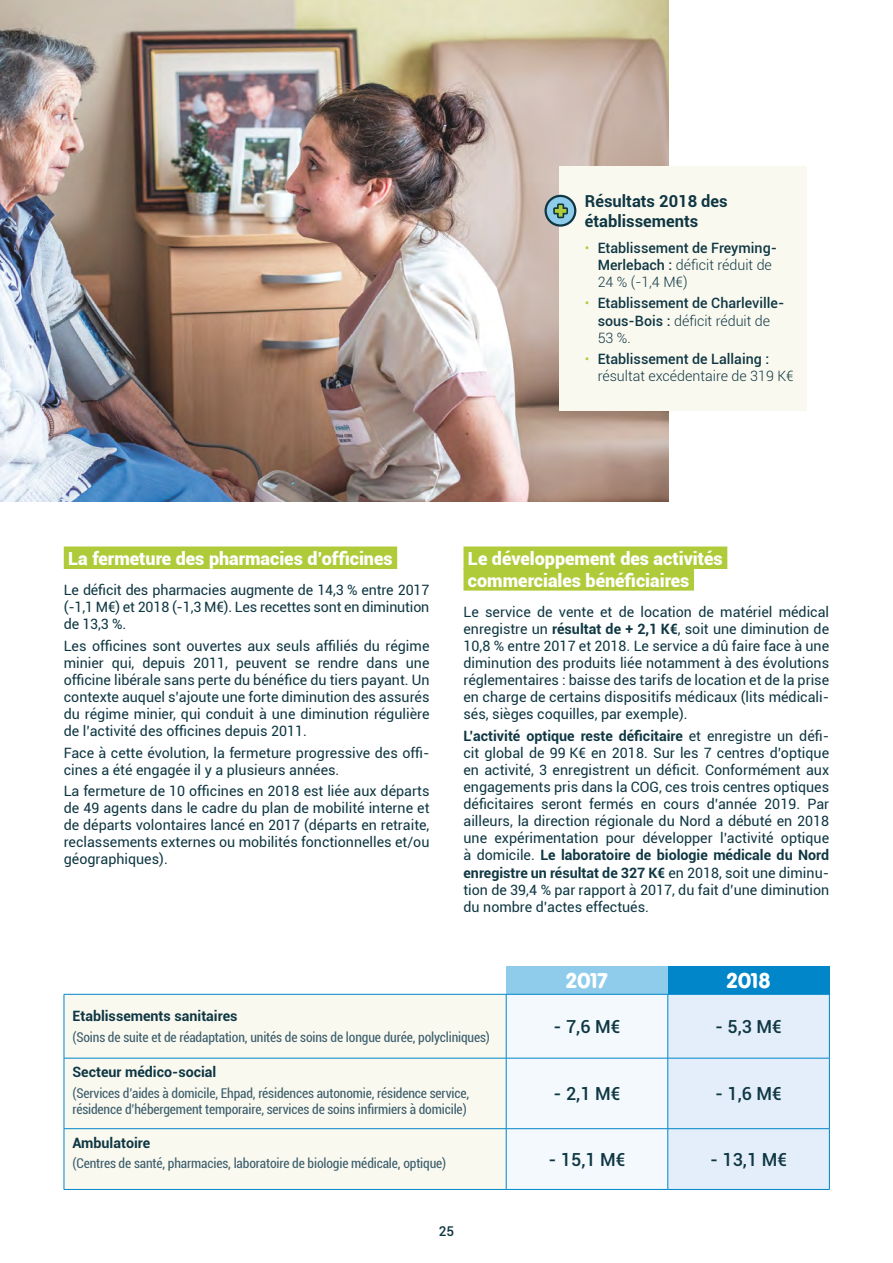
<style>
.page{position:relative;width:893px;height:1263px;background:#fff}
.page>*{position:absolute;margin:0;border:0;box-sizing:border-box;transform-origin:0 0}
.t1{font:21px "VAG Rounded BT";letter-spacing:-.005em;color:#fff}
.t2{font:900 18px/21.6px "Roboto";color:#fff}
.t3{font:500 18px "Roboto";color:#0f3743}
.t4{font:700 16.5px/19.8px "Roboto";color:#0f3743}
.t5{font:14.25px/17.1px "Roboto";color:#0f3743;text-align:justify}
.t6{font:500 14.25px/17.1px "Roboto";color:#0f3743}
.t7{font:700 14.25px "Roboto";color:#0f3743}
.t8{font:300 14.25px/17.1px "Roboto";color:#0f3743}
.t9{font:condensed 13.5px/16.2px "Roboto";letter-spacing:-.01em;color:#3c5e6c}
.t10{font:500 13.5px "Roboto";color:#0f3743}
.s1{font-weight:300;color:#afcb3a}
.s2{font-weight:300}
.s3{color:#afcb3a}
.s4{font-weight:500}
.s5{font-weight:700}
</style>
<div class="page">
<img style="left:0;top:0;width:669px;height:502px">
<div style="left:559px;top:166px;width:248px;height:244px;background:#faf9f0"></div>
<div style="left:64px;top:546px;width:333px;height:23px;background:#afcb3a"></div>
<div style="left:463px;top:546px;width:264px;height:23px;background:#afcb3a"></div>
<div style="left:463px;top:568px;width:231px;height:23px;background:#afcb3a"></div>
<div style="left:506px;top:966px;width:162px;height:28px;background:#8fcceb"></div>
<div style="left:668px;top:966px;width:161px;height:28px;background:#0086c9"></div>
<div style="left:65px;top:995px;width:441px;height:194px;background:#faf9f0"></div>
<svg style="left:507px;top:995px;width:322px;height:194px"></svg>
<hr style="left:64px;top:994px;width:442px;height:1px;background:#0086c9">
<hr style="left:64px;top:994px;width:1px;height:64px;background:#0086c9">
<hr style="left:506px;top:994px;width:162px;height:1px;background:#0086c9">
<hr style="left:506px;top:994px;width:1px;height:64px;background:#0086c9">
<hr style="left:668px;top:994px;width:162px;height:1px;background:#0086c9">
<hr style="left:667px;top:994px;width:1px;height:64px;background:#0086c9">
<hr style="left:829px;top:994px;width:1px;height:64px;background:#0086c9">
<hr style="left:64px;top:1058px;width:442px;height:1px;background:#0086c9">
<hr style="left:64px;top:1058px;width:1px;height:70px;background:#0086c9">
<hr style="left:506px;top:1058px;width:162px;height:1px;background:#0086c9">
<hr style="left:506px;top:1058px;width:1px;height:70px;background:#0086c9">
<hr style="left:668px;top:1058px;width:162px;height:1px;background:#0086c9">
<hr style="left:667px;top:1058px;width:1px;height:70px;background:#0086c9">
<hr style="left:829px;top:1058px;width:1px;height:70px;background:#0086c9">
<hr style="left:64px;top:1128px;width:442px;height:1px;background:#0086c9">
<hr style="left:64px;top:1129px;width:1px;height:60px;background:#0086c9">
<hr style="left:506px;top:1128px;width:162px;height:1px;background:#0086c9">
<hr style="left:506px;top:1129px;width:1px;height:60px;background:#0086c9">
<hr style="left:668px;top:1128px;width:162px;height:1px;background:#0086c9">
<hr style="left:667px;top:1129px;width:1px;height:60px;background:#0086c9">
<hr style="left:829px;top:1129px;width:1px;height:60px;background:#0086c9">
<hr style="left:64px;top:1189px;width:442px;height:1px;background:#0086c9">
<hr style="left:506px;top:1189px;width:162px;height:1px;background:#0086c9">
<hr style="left:668px;top:1189px;width:162px;height:1px;background:#0086c9">
<svg style="left:546px;top:196px;width:29px;height:30px"></svg>
<div style="left:545px;top:195px;width:31px;height:32px;border:2px solid #0f3743;border-radius:50%"></div>
<svg style="left:553px;top:203px;width:15px;height:15px"></svg>
<p class="t4" style="left:585px;top:191px;width:144px">Résultats 2018 des établissements</p>
<p class="t6" style="left:598px;top:239px;width:181px;text-indent:-13px"><span class="s1">•</span> Etablissement de Freyming-<br>Merlebach : <span class="s2">déficit réduit de<br>24 % (-1,4 M€)</span></p>
<p class="t6" style="left:598px;top:294px;width:188px;text-indent:-13px"><span class="s1">•</span> Etablissement de Charleville&shy;sous-Bois : <span class="s2">déficit réduit de<br>53 %.</span></p>
<p class="t8" style="left:598px;top:350px;width:197px;text-indent:-13px"><span class="s3">•</span> <span class="s4">Etablissement de Lallaing : </span>résultat excédentaire de 319 K€</p>
<p class="t2" style="left:68px;top:547px;width:326px">La fermeture des pharmacies d’officines</p>
<p class="t5" style="left:64px;top:581px;width:367px">Le déficit des pharmacies augmente de 14,3 % entre 2017 (-1,1 M€) et 2018 (-1,3 M€). Les recettes sont en diminution de 13,3 %.</p>
<p class="t5" style="left:64px;top:636px;width:367px">Les officines sont ouvertes aux seuls affiliés du régime minier qui, depuis 2011, peuvent se rendre dans une officine libérale sans perte du bénéfice du tiers payant. Un contexte auquel s’ajoute une forte diminution des assurés du régime minier, qui conduit à une diminution régulière de l’activité des officines depuis 2011.</p>
<p class="t5" style="left:64px;top:743px;width:367px">Face à cette évolution, la fermeture progressive des offi&shy;cines a été engagée il y a plusieurs années.</p>
<p class="t5" style="left:64px;top:782px;width:367px">La fermeture de 10 officines en 2018 est liée aux départs de 49 agents dans le cadre du plan de mobilité interne et de départs volontaires lancé en 2017 (départs en retraite, reclassements externes ou mobilités fonctionnelles et/ou géographiques).</p>
<p class="t2" style="left:468px;top:547px;width:256px">Le développement des activités commerciales bénéficiaires</p>
<p class="t5" style="left:463px;top:603px;width:367px">Le service de vente et de location de matériel médical enregistre un <span class="s5">résultat de + 2,1 K€</span>, soit une diminution de 10,8 % entre 2017 et 2018. Le service a dû faire face à une diminution des produits liée notamment à des évolutions réglementaires : baisse des tarifs de location et de la prise en charge de certains dispositifs médicaux (lits médicali&shy;sés, sièges coquilles, par exemple).</p>
<p class="t5" style="left:463px;top:726px;width:367px"><span class="s5">L’activité optique reste déficitaire</span> et enregistre un défi&shy;cit global de 99 K€ en 2018. Sur les 7 centres d’optique en activité, 3 enregistrent un déficit. Conformément aux engagements pris dans la COG, ces trois centres optiques déficitaires seront fermés en cours d’année 2019. Par ailleurs, la direction régionale du Nord a débuté en 2018 une expérimentation pour développer l’activité optique à domicile. <span class="s5">Le laboratoire de biologie médicale du Nord enregistre un résultat de 327 K€</span> en 2018, soit une diminu&shy;tion de 39,4 % par rapport à 2017, du fait d’une diminution du nombre d’actes effectués.</p>
<h1 class="t1" style="left:566px;top:967px;width:43px">2017</h1>
<h1 class="t1" style="left:727px;top:967px;width:45px">2018</h1>
<p class="t7" style="left:72px;top:1006px;width:166px">Etablissements sanitaires</p>
<p class="t9" style="left:72px;top:1028px;width:419px">(Soins de suite et de réadaptation, unités de soins de longue durée, polycliniques)</p>
<p class="t3" style="left:554px;top:1014px;width:68px">- 7,6 M€</p>
<p class="t3" style="left:715px;top:1014px;width:68px">- 5,3 M€</p>
<p class="t7" style="left:72px;top:1062px;width:145px">Secteur médico-social</p>
<p class="t9" style="left:72px;top:1084px;width:398px">(Services d’aides à domicile, Ehpad, résidences autonomie, résidence service, résidence d’hébergement temporaire, services de soins infirmiers à domicile)</p>
<p class="t3" style="left:554px;top:1081px;width:68px">- 2,1 M€</p>
<p class="t3" style="left:715px;top:1081px;width:68px">- 1,6 M€</p>
<p class="t7" style="left:72px;top:1133px;width:79px">Ambulatoire</p>
<p class="t9" style="left:72px;top:1155px;width:375px">(Centres de santé, pharmacies, laboratoire de biologie médicale, optique)</p>
<p class="t3" style="left:548px;top:1147px;width:79px">- 15,1 M€</p>
<p class="t3" style="left:710px;top:1147px;width:79px">- 13,1 M€</p>
<p class="t10" style="left:439px;top:1222px;width:17px">25</p>
</div>
